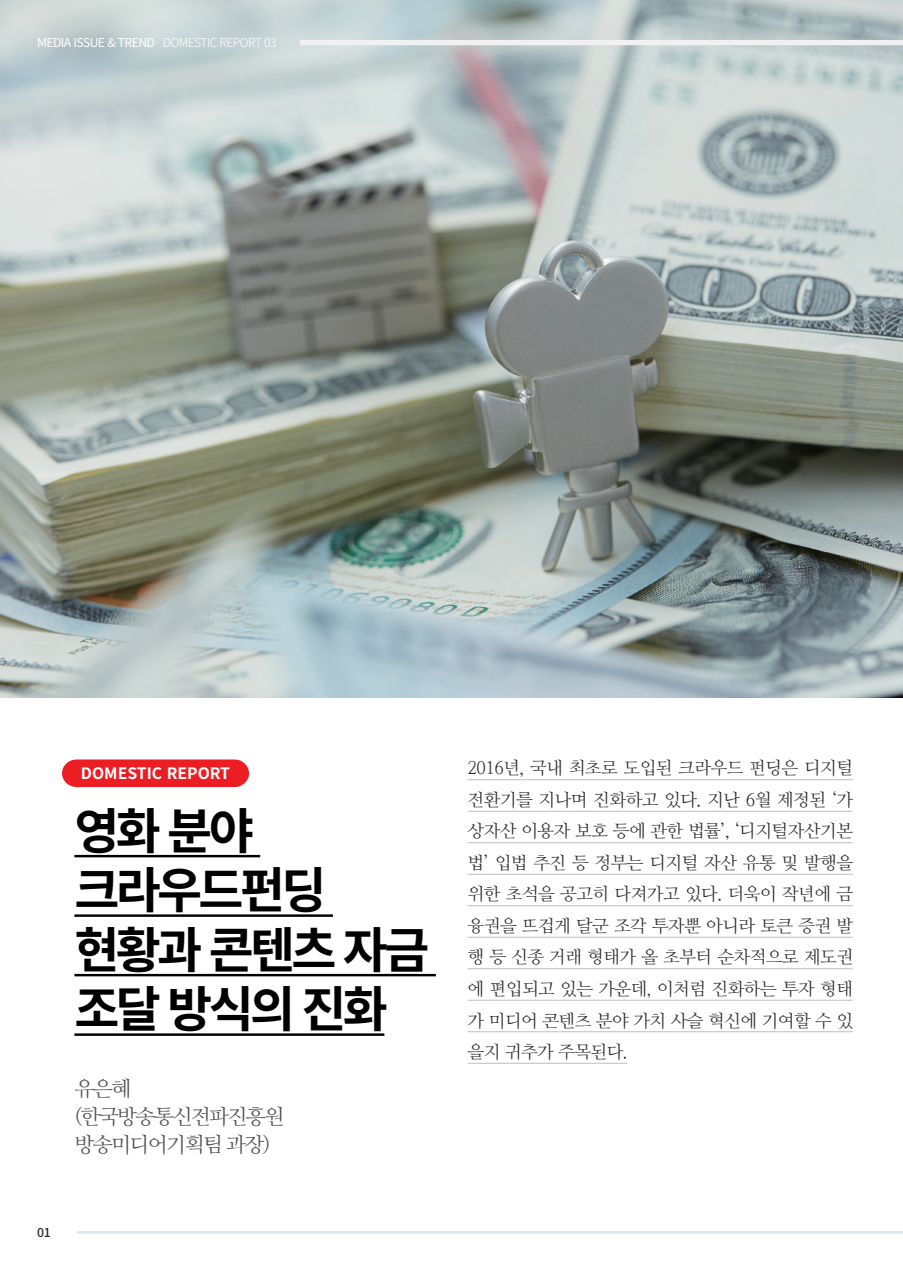
<style>
.page{position:relative;width:903px;height:1275px;background:#fff}
.page>*{position:absolute;margin:0;border:0;box-sizing:border-box;transform-origin:0 0}
.t1{font:700 49px/59.5px "Noto Sans CJ Kkr";letter-spacing:-.075em;color:#000}
.t2{font:21px/28px "Nanum Myeongjo";letter-spacing:-.075em;color:#4d4d4f}
.t3{font:17.5px/31.5px "Nanum Myeongjo";letter-spacing:-.025em;color:#292829;text-align:justify}
.t4{font:700 15.75px "Noto Sans KR";color:#fff}
.t5{font:12.25px "Noto Sans CJ Kkr";letter-spacing:-.05em;color:#fff}
.t6{font:500 12.25px "Noto Sans CJ Kkr";color:#292829}
.s1{font-weight:300}
</style>
<div class="page">
<img style="left:0;top:0;width:903px;height:697px">
<div style="left:300px;top:40px;width:603px;height:5px;background:#f1f1f2"></div>
<hr style="left:77px;top:1231px;width:826px;height:3px;background:#dae7f0">
<svg style="left:62px;top:759px;width:187px;height:28px;background:#ed282f"></svg>
<hr style="left:74px;top:855px;width:186px;height:2px;background:#000">
<hr style="left:74px;top:914px;width:259px;height:3px;background:#000">
<hr style="left:74px;top:974px;width:362px;height:2px;background:#000">
<hr style="left:74px;top:1033px;width:310px;height:3px;background:#000">
<hr style="left:468px;top:779px;width:385px;height:1px;background:#bcbec0">
<hr style="left:468px;top:811px;width:385px;height:1px;background:#bcbec0">
<hr style="left:468px;top:842px;width:385px;height:1px;background:#bcbec0">
<hr style="left:468px;top:874px;width:385px;height:1px;background:#bcbec0">
<hr style="left:468px;top:905px;width:385px;height:1px;background:#bcbec0">
<hr style="left:468px;top:937px;width:385px;height:1px;background:#bcbec0">
<hr style="left:468px;top:968px;width:385px;height:1px;background:#bcbec0">
<hr style="left:468px;top:1000px;width:385px;height:1px;background:#bcbec0">
<hr style="left:468px;top:1031px;width:385px;height:1px;background:#bcbec0">
<hr style="left:468px;top:1063px;width:159px;height:1px;background:#bcbec0">
<p class="t5" style="left:37px;top:36px;width:241px">MEDIA ISSUE &amp; TREND <span class="s1">DOMESTIC REPORT 03</span></p>
<p class="t4" style="left:81px;top:765px;width:151px">DOMESTIC REPORT</p>
<h1 class="t1" style="left:74px;top:802px;width:357px">영화 분야 크라우드펀딩 현황과 콘텐츠 자금 조달 방식의 진화</h1>
<p class="t2" style="left:74px;top:1074px;width:211px">유은혜 (한국방송통신전파진흥원 방송미디어기획팀 과장)</p>
<p class="t6" style="left:37px;top:1226px;width:15px">01</p>
<p class="t3" style="left:468px;top:752px;width:387px">2016년, 국내 최초로 도입된 크라우드 펀딩은 디지털 전환기를 지나며 진화하고 있다. 지난 6월 제정된 ‘가 상자산 이용자 보호 등에 관한 법률’, ‘디지털자산기본 법’ 입법 추진 등 정부는 디지털 자산 유통 및 발행을 위한 초석을 공고히 다져가고 있다. 더욱이 작년에 금 융권을 뜨겁게 달군 조각 투자뿐 아니라 토큰 증권 발 행 등 신종 거래 형태가 올 초부터 순차적으로 제도권 에 편입되고 있는 가운데, 이처럼 진화하는 투자 형태 가 미디어 콘텐츠 분야 가치 사슬 혁신에 기여할 수 있 을지 귀추가 주목된다.</p>
</div>
